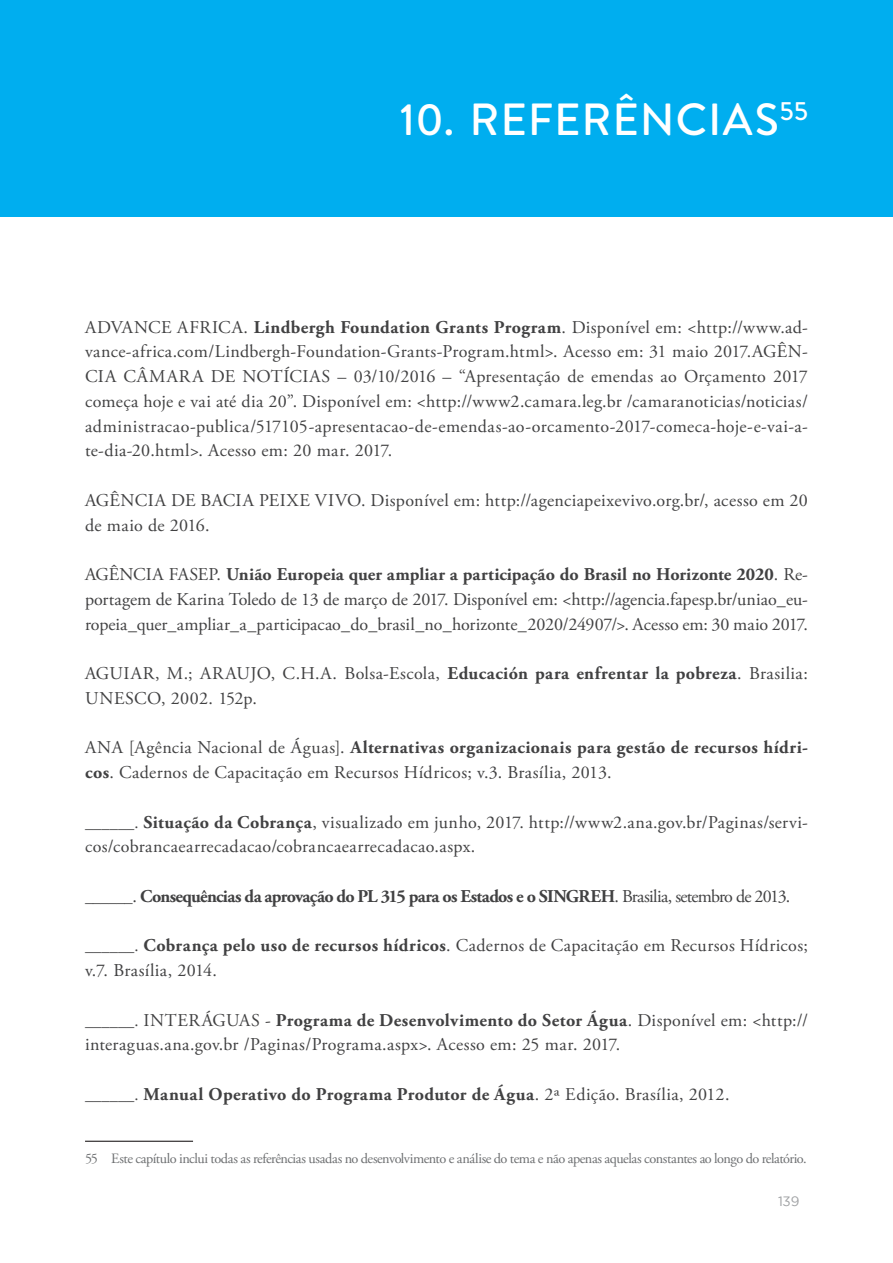
<style>
.page{position:relative;width:893px;height:1263px;background:#fff}
.page>*{position:absolute;margin:0;border:0;box-sizing:border-box;transform-origin:0 0}
.t1{font:500 45px "Brandon Grotesque";letter-spacing:.02em;color:#fff}
.Parágrafo_base{font:18px/24.8px "Adobe Garamond Pro";letter-spacing:.02em;color:#414142}
.Parágrafo_base-2{font:700 18px "Adobe Garamond Pro";letter-spacing:-.02em;color:#414142}
.Parágrafo_base-3{font:700 18px "Adobe Garamond Pro";letter-spacing:.02em;color:#414142}
.Footnote{font:14.25px "Adobe Garamond Pro";letter-spacing:-.03em;color:#6d6f71}
.t2{font:13.5px "Gotham";color:#9ea0a2}
.s1{font-weight:700}
.s2{font-size:16.5px}
.s3{font-weight:400;font-size:16.5px}
.s4{font-weight:400}
</style>
<div class="page">
<div style="left:0;top:0;width:893px;height:217px;background:#00aeef"></div>
<hr style="left:85px;top:1141px;width:108px;height:1px;background:#231f20">
<p class="t1" style="left:400px;top:88px;width:410px">10. REFERÊNCIAS<sup>55</sup></p>
<p class="Parágrafo_base" style="left:85px;top:315px;width:724px;text-align:justify">ADVANCE AFRICA. <span class="s1">Lindbergh Foundation Grants Program</span>. Disponível em: &lt;http://www.ad&shy;vance-africa.com/Lindbergh-Foundation-Grants-Program.html&gt;. Acesso em: 31 maio 2017.AGÊN-CIA CÂMARA DE NOTÍCIAS – 03/10/2016 – “Apresentação de emendas ao Orçamento 2017 começa hoje e vai até dia 20”. Disponível em: &lt;http://www2.camara.leg.br /camaranoticias/noticias/ administracao-publica/517105-apresentacao-de-emendas-ao-orcamento-2017-comeca-hoje-e-vai-a&shy;te-dia-20.html&gt;. Acesso em: 20 mar. 2017.</p>
<p class="Parágrafo_base" style="left:85px;top:488px;width:724px">AGÊNCIA DE BACIA PEIXE VIVO. Disponível em: http://agenciapeixevivo.org.br/, acesso em 20 de maio de 2016.</p>
<p class="Parágrafo_base" style="left:85px;top:563px;width:724px;text-align:justify">AGÊNCIA FASEP. <span class="s1">União Europeia quer ampliar a participação do Brasil no Horizonte 2020</span>. Re&shy;portagem de Karina Toledo de 13 de março de 2017. Disponível em: &lt;http://agencia.fapesp.br/uniao_eu&shy;ropeia_quer_ampliar_a_participacao_do_brasil_no_horizonte_2020/24907/&gt;. Acesso em: 30 maio 2017.</p>
<p class="Parágrafo_base" style="left:85px;top:662px;width:724px">AGUIAR, M.; ARAUJO, C.H.A. Bolsa-Escola, <span class="s1">Educación para enfrentar la pobreza</span>. Brasilia:<br>UNESCO, 2002. 152p.</p>
<p class="Parágrafo_base" style="left:85px;top:736px;width:724px">ANA [Agência Nacional de Águas]. <span class="s1">Alternativas organizacionais para gestão de recursos hídri&shy;cos</span>. Cadernos de Capacitação em Recursos Hídricos; v.3. Brasília, 2013.</p>
<p class="Parágrafo_base" style="left:85px;top:810px;width:724px"><span class="s2">______.</span> <span class="s1">Situação da Cobrança</span>, visualizado em junho, 2017. http://www2.ana.gov.br/Paginas/servi&shy;cos/cobrancaearrecadacao/cobrancaearrecadacao.aspx.</p>
<p class="Parágrafo_base-2" style="left:85px;top:886px;width:707px"><span class="s3">______</span><span class="s4">.</span> Consequências da aprovação do PL 315 para os Estados e o SINGREH<span class="s4">. Brasilia, setembro de 2013.</span></p>
<p class="Parágrafo_base" style="left:85px;top:934px;width:724px"><span class="s2">______.</span> <span class="s1">Cobrança pelo uso de recursos hídricos</span>. Cadernos de Capacitação em Recursos Hídricos; v.7. Brasília, 2014.</p>
<p class="Parágrafo_base" style="left:85px;top:1008px;width:724px"><span class="s2">______.</span> INTERÁGUAS - <span class="s1">Programa de Desenvolvimento do Setor Água</span>. Disponível em: &lt;http:// interaguas.ana.gov.br /Paginas/Programa.aspx&gt;. Acesso em: 25 mar. 2017.</p>
<p class="Parágrafo_base-3" style="left:85px;top:1084px;width:646px"><span class="s3">______.</span> Manual Operativo do Programa Produtor de Água<span class="s4">. 2ª Edição. Brasília, 2012.</span></p>
<p class="Footnote" style="left:85px;top:1150px;width:723px">55 Este capítulo inclui todas as referências usadas no desenvolvimento e análise do tema e não apenas aquelas constantes ao longo do relatório.</p>
<p class="t2" style="left:778px;top:1194px;width:23px">139</p>
</div>
